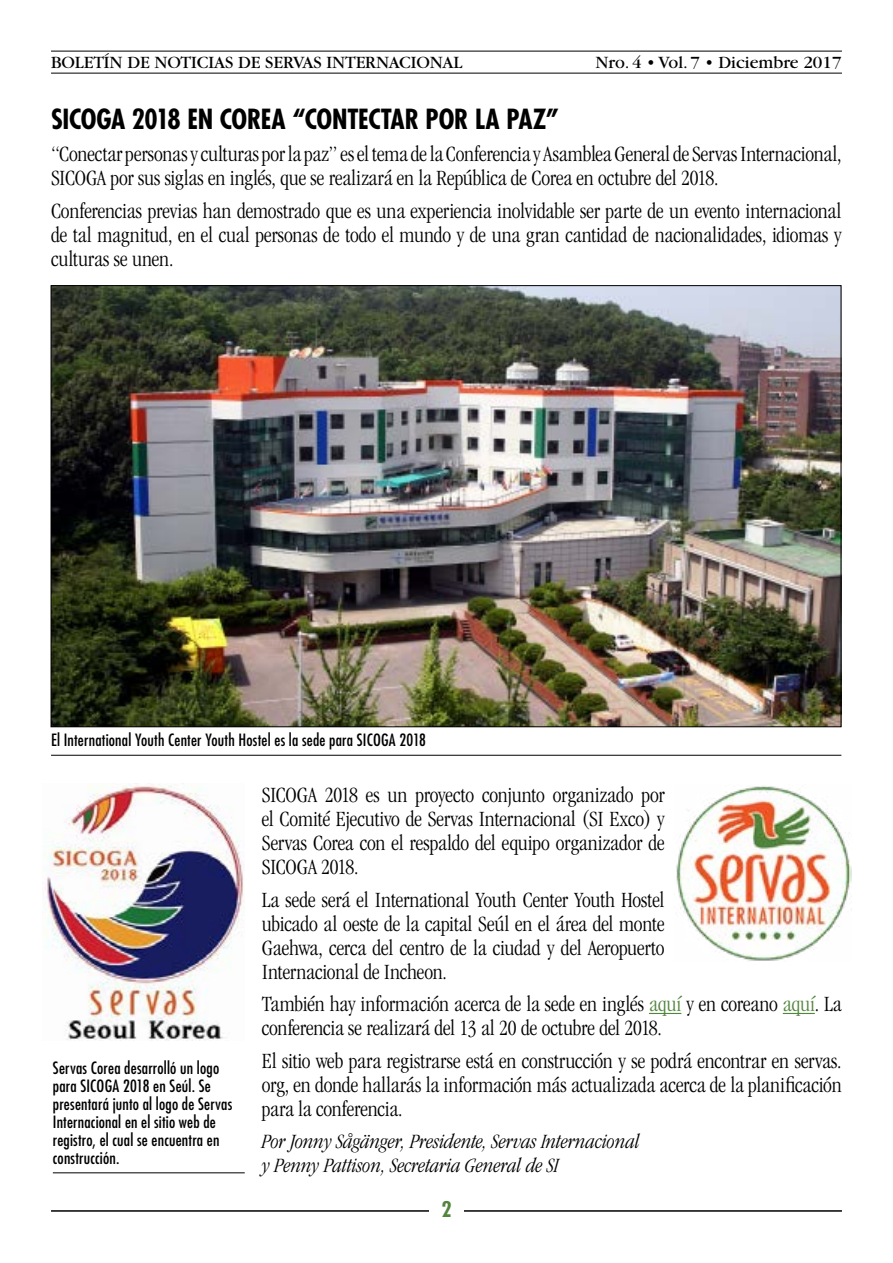
<style>
.page{position:relative;width:893px;height:1263px;background:#fff}
.page>*{position:absolute;margin:0;border:0;box-sizing:border-box;transform-origin:0 0}
.t1{font:700 condensed 27px "Futura Std";letter-spacing:-.01em;color:#000}
.t2{font:300 condensed 22.5px/24px "Garamond";letter-spacing:-.005em;color:#000;text-align:justify}
.t3{font:italic 300 condensed 21px/24px "Garamond";color:#000}
.t4{font:700 condensed 21px "Futura Std";color:#52853c}
.t5{font:18px "Garamond";color:#000}
.t6{font:condensed 16.5px/18px "Futura Std";letter-spacing:.015em;color:#000}
.s1{color:#52853d}
</style>
<div class="page">
<hr style="left:51px;top:1210px;width:791px;height:2px;background:#000">
<div style="left:429px;top:1199px;width:35px;height:27px;background:#fff"></div>
<hr style="left:51px;top:51px;width:791px;height:1px;background:#000">
<hr style="left:51px;top:73px;width:791px;height:1px;background:#000">
<hr style="left:649px;top:1013px;width:32px;height:1px;background:#52853d">
<hr style="left:783px;top:1013px;width:32px;height:1px;background:#52853d">
<img style="left:53px;top:287px;width:786px;height:438px">
<hr style="left:51px;top:755px;width:790px;height:1px;background:#000">
<hr style="left:53px;top:1172px;width:192px;height:1px;background:#000">
<img style="left:43px;top:783px;width:201px;height:258px">
<img style="left:676px;top:786px;width:176px;height:175px">
<p class="t5" style="left:51px;top:53px;width:413px">BOLETÍN DE NOTICIAS DE SERVAS INTERNACIONAL</p>
<p class="t5" style="left:596px;top:53px;width:247px">Nro. 4 • Vol. 7 • Diciembre 2017</p>
<p class="t1" style="left:51px;top:102px;width:510px">SICOGA 2018 EN COREA “CONTECTAR POR LA PAZ”</p>
<p class="t2" style="left:51px;top:142px;width:792px">“Conectar personas y culturas por la paz” es el tema de la Conferencia y Asamblea General de Servas Internacional,<br>SICOGA por sus siglas en inglés, que se realizará en la República de Corea en octubre del 2018.</p>
<p class="t2" style="left:51px;top:199px;width:792px">Conferencias previas han demostrado que es una experiencia inolvidable ser parte de un evento internacional de tal magnitud, en el cual personas de todo el mundo y de una gran cantidad de nacionalidades, idiomas y culturas se unen.</p>
<p class="t6" style="left:51px;top:731px;width:376px">El International Youth Center Youth Hostel es la sede para SICOGA 2018</p>
<p class="t6" style="left:53px;top:1059px;width:181px">Servas Corea desarrolló un logo para SICOGA 2018 en Seúl. Se presentará junto al logo de Servas<br>Internacional en el sitio web de registro, el cual se encuentra en construcción.</p>
<p class="t2" style="left:262px;top:783px;width:404px">SICOGA 2018 es un proyecto conjunto organizado por el Comité Ejecutivo de Servas Internacional (SI Exco) y Servas Corea con el respaldo del equipo organizador de SICOGA 2018.</p>
<p class="t2" style="left:262px;top:888px;width:404px">La sede será el International Youth Center Youth Hostel ubicado al oeste de la capital Seúl en el área del monte Gaehwa, cerca del centro de la ciudad y del Aeropuerto Internacional de Incheon.</p>
<p class="t2" style="left:262px;top:992px;width:581px">También hay información acerca de la sede en inglés <span class="s1">aquí</span> y en coreano <span class="s1">aquí</span>. La conferencia se realizará del 13 al 20 de octubre del 2018.</p>
<p class="t2" style="left:262px;top:1049px;width:581px">El sitio web para registrarse está en construcción y se podrá encontrar en servas. org, en donde hallarás la información más actualizada acerca de la planificación para la conferencia.</p>
<p class="t3" style="left:262px;top:1130px;width:379px">Por Jonny Sågänger, Presidente, Servas Internacional y Penny Pattison, Secretaria General de SI</p>
<p class="t4" style="left:442px;top:1196px;width:12px">2</p>
</div>
